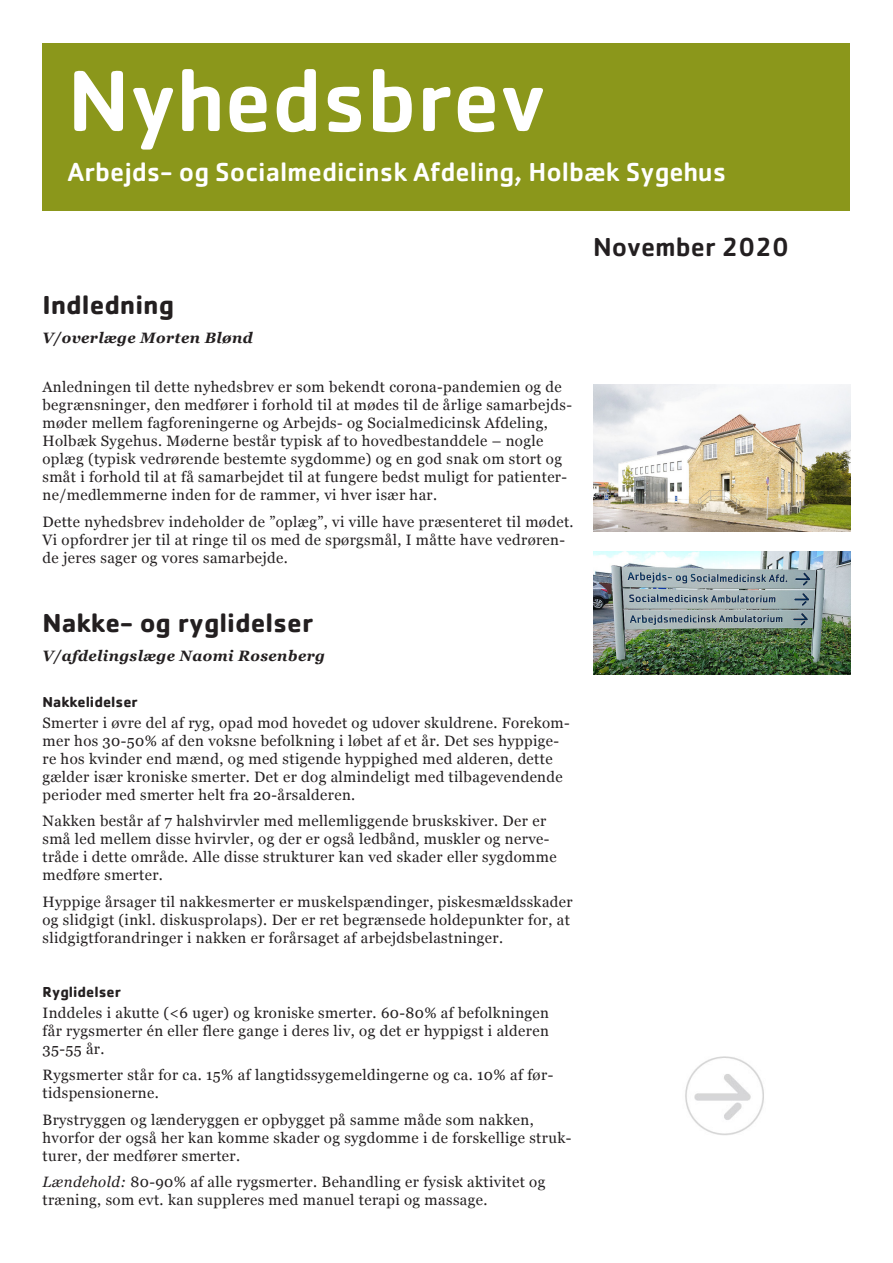
<style>
.page{position:relative;width:893px;height:1263px;background:#fff}
.page>*{position:absolute;margin:0;border:0;box-sizing:border-box;transform-origin:0 0}
.Overskrift{font:500 90px "Cachet Std";color:#fff}
.Overskrift-2{font:500 27px "Cachet Std";color:#fff}
.Overskrift-3{font:700 27px "Cachet Std";color:#231f20}
.Overskrift-4{font:500 27px "Cachet Std";color:#231f20}
.Brødtekst{font:15px/18px "Georgia";letter-spacing:.025em;color:#231f20}
.Underrubrik{font:italic 700 15px "Georgia";letter-spacing:.025em;color:#231f20}
.underrubrik_2{font:700 15px "Cachet Std";color:#231f20}
.s1{font-style:italic}
</style>
<div class="page">
<div style="left:43px;top:43px;width:807px;height:167px;background:#8b971b"></div>
<img style="left:593px;top:385px;width:257px;height:146px">
<img style="left:593px;top:551px;width:257px;height:123px">
<img style="left:685px;top:1056px;width:79px;height:79px">
<p class="Overskrift" style="left:67px;top:46px;width:480px">Nyhedsbrev</p>
<p class="Overskrift-2" style="left:67px;top:156px;width:660px">Arbejds- og Socialmedicinsk Afdeling, Holbæk Sygehus</p>
<p class="Overskrift-3" style="left:43px;top:288px;width:133px">Indledning</p>
<p class="Underrubrik" style="left:43px;top:328px;width:212px">V/overlæge Morten Blønd</p>
<p class="Brødtekst" style="left:43px;top:378px;width:531px">Anledningen til dette nyhedsbrev er som bekendt corona-pandemien og de begrænsninger, den medfører i forhold til at mødes til de årlige samarbejds&shy;møder mellem fagforeningerne og Arbejds- og Socialmedicinsk Afdeling, Holbæk Sygehus. Møderne består typisk af to hovedbestanddele – nogle oplæg (typisk vedrørende bestemte sygdomme) og en god snak om stort og småt i forhold til at få samarbejdet til at fungere bedst muligt for patienter&shy;ne/medlemmerne inden for de rammer, vi hver især har.</p>
<p class="Brødtekst" style="left:43px;top:513px;width:533px">Dette nyhedsbrev indeholder de ”oplæg”, vi ville have præsenteret til mødet.<br>Vi opfordrer jer til at ringe til os med de spørgsmål, I måtte have vedrøren&shy;de jeres sager og vores samarbejde.</p>
<p class="Overskrift-3" style="left:43px;top:605px;width:272px">Nakke- og ryglidelser</p>
<p class="Underrubrik" style="left:43px;top:646px;width:284px">V/afdelingslæge Naomi Rosenberg</p>
<p class="underrubrik_2" style="left:43px;top:692px;width:97px">Nakkelidelser</p>
<p class="Brødtekst" style="left:43px;top:714px;width:529px">Smerter i øvre del af ryg, opad mod hovedet og udover skuldrene. Forekom&shy;mer hos 30-50% af den voksne befolkning i løbet af et år. Det ses hyppige&shy;re hos kvinder end mænd, og med stigende hyppighed med alderen, dette gælder især kroniske smerter. Det er dog almindeligt med tilbagevendende perioder med smerter helt fra 20-årsalderen.</p>
<p class="Brødtekst" style="left:43px;top:812px;width:516px">Nakken består af 7 halshvirvler med mellemliggende bruskskiver. Der er små led mellem disse hvirvler, og der er også ledbånd, muskler og nerve&shy;tråde i dette område. Alle disse strukturer kan ved skader eller sygdomme medføre smerter.</p>
<p class="Brødtekst" style="left:43px;top:893px;width:532px">Hyppige årsager til nakkesmerter er muskelspændinger, piskesmældsskader og slidgigt (inkl. diskusprolaps). Der er ret begrænsede holdepunkter for, at slidgigtforandringer i nakken er forårsaget af arbejdsbelastninger.</p>
<p class="underrubrik_2" style="left:43px;top:982px;width:80px">Ryglidelser</p>
<p class="Brødtekst" style="left:43px;top:1004px;width:508px;text-align:justify">Inddeles i akutte (&lt;6 uger) og kroniske smerter. 60-80% af befolkningen får rygsmerter én eller flere gange i deres liv, og det er hyppigst i alderen 35-55 år.</p>
<p class="Brødtekst" style="left:43px;top:1066px;width:512px">Rygsmerter står for ca. 15% af langtidssygemeldingerne og ca. 10% af før&shy;tidspensionerne.</p>
<p class="Brødtekst" style="left:43px;top:1111px;width:530px">Brystryggen og lænderyggen er opbygget på samme måde som nakken, hvorfor der også her kan komme skader og sygdomme i de forskellige struk&shy;turer, der medfører smerter.</p>
<p class="Brødtekst" style="left:43px;top:1173px;width:504px"><span class="s1">Lændehold:</span> 80-90% af alle rygsmerter. Behandling er fysisk aktivitet og træning, som evt. kan suppleres med manuel terapi og massage.</p>
<p class="Overskrift-4" style="left:593px;top:231px;width:197px">November 2020</p>
</div>
